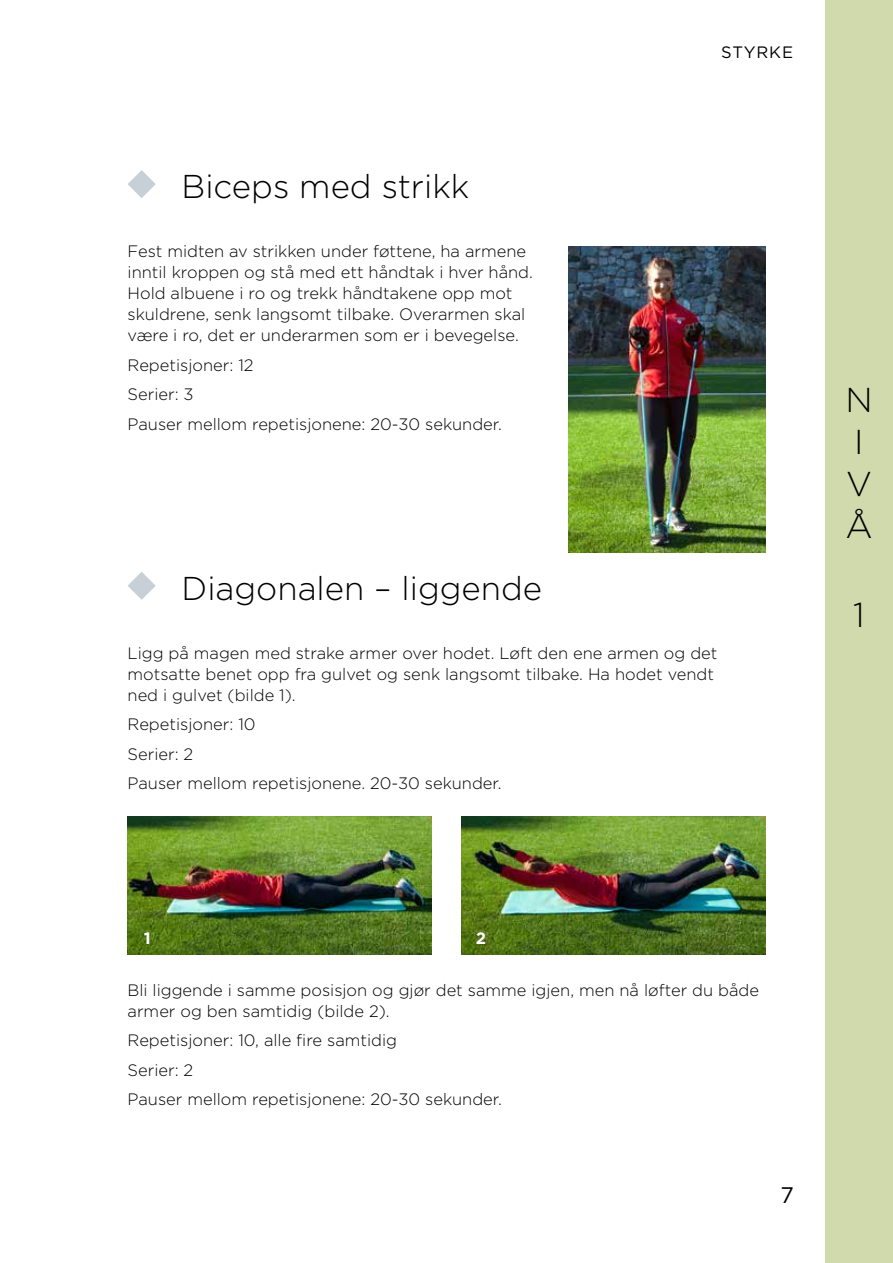
<style>
.page{position:relative;width:893px;height:1263px;background:#fff}
.page>*{position:absolute;margin:0;border:0;box-sizing:border-box;transform-origin:0 0}
.t1{font:300 34.5px/42px "Gotham";color:#000}
.t2{font:300 33px "Gotham";color:#000}
.t3{font:22.5px "Gotham";color:#000}
.t4{font:300 16.5px/21px "Gotham";color:#000}
.t5{font:16.5px "Gotham";letter-spacing:.05em;color:#000}
.t6{font:700 16.5px "Gotham";color:#fff}
</style>
<div class="page">
<div style="left:825px;top:0;width:68px;height:1263px;background:#d0daad"></div>
<svg style="left:128px;top:170px;width:28px;height:28px"></svg>
<svg style="left:128px;top:572px;width:28px;height:28px"></svg>
<img style="left:569px;top:246px;width:196px;height:306px">
<img style="left:128px;top:816px;width:304px;height:139px">
<img style="left:461px;top:816px;width:304px;height:139px">
<h2 class="t2" style="left:182px;top:166px;width:289px">Biceps med strikk</h2>
<p class="t4" style="left:128px;top:240px;width:407px">Fest midten av strikken under føttene, ha armene inntil kroppen og stå med ett håndtak i hver hånd.<br>Hold albuene i ro og trekk håndtakene opp mot skuldrene, senk langsomt tilbake. Overarmen skal være i ro, det er underarmen som er i bevegelse.</p>
<p class="t4" style="left:128px;top:350px;width:376px;line-height:29.5px">Repetisjoner: 12<br>Serier: 3<br>Pauser mellom repetisjonene: 20-30 sekunder.</p>
<h2 class="t2" style="left:182px;top:567px;width:362px">Diagonalen – liggende</h2>
<p class="t5" style="left:721px;top:41px;width:73px">STYRKE</p>
<p class="t4" style="left:128px;top:642px;width:591px">Ligg på magen med strake armer over hodet. Løft den ene armen og det motsatte benet opp fra gulvet og senk langsomt tilbake. Ha hodet vendt ned i gulvet (bilde 1).</p>
<p class="t4" style="left:128px;top:709px;width:375px;line-height:29.5px">Repetisjoner: 10<br>Serier: 2<br>Pauser mellom repetisjonene. 20-30 sekunder.</p>
<h1 class="t1" style="left:845px;top:378px;width:29px">N<br>I<br>V<br>Å</h1>
<h1 class="t1" style="left:853px;top:592px;width:13px">1</h1>
<p class="t6" style="left:144px;top:927px;width:8px">1</p>
<p class="t6" style="left:476px;top:927px;width:12px">2</p>
<p class="t4" style="left:128px;top:979px;width:633px">Bli liggende i samme posisjon og gjør det samme igjen, men nå løfter du både armer og ben samtidig (bilde 2).</p>
<p class="t4" style="left:128px;top:1025px;width:376px;line-height:29.5px">Repetisjoner: 10, alle fire samtidig<br>Serier: 2<br>Pauser mellom repetisjonene: 20-30 sekunder.</p>
<h3 class="t3" style="left:780px;top:1180px;width:15px">7</h3>
</div>
